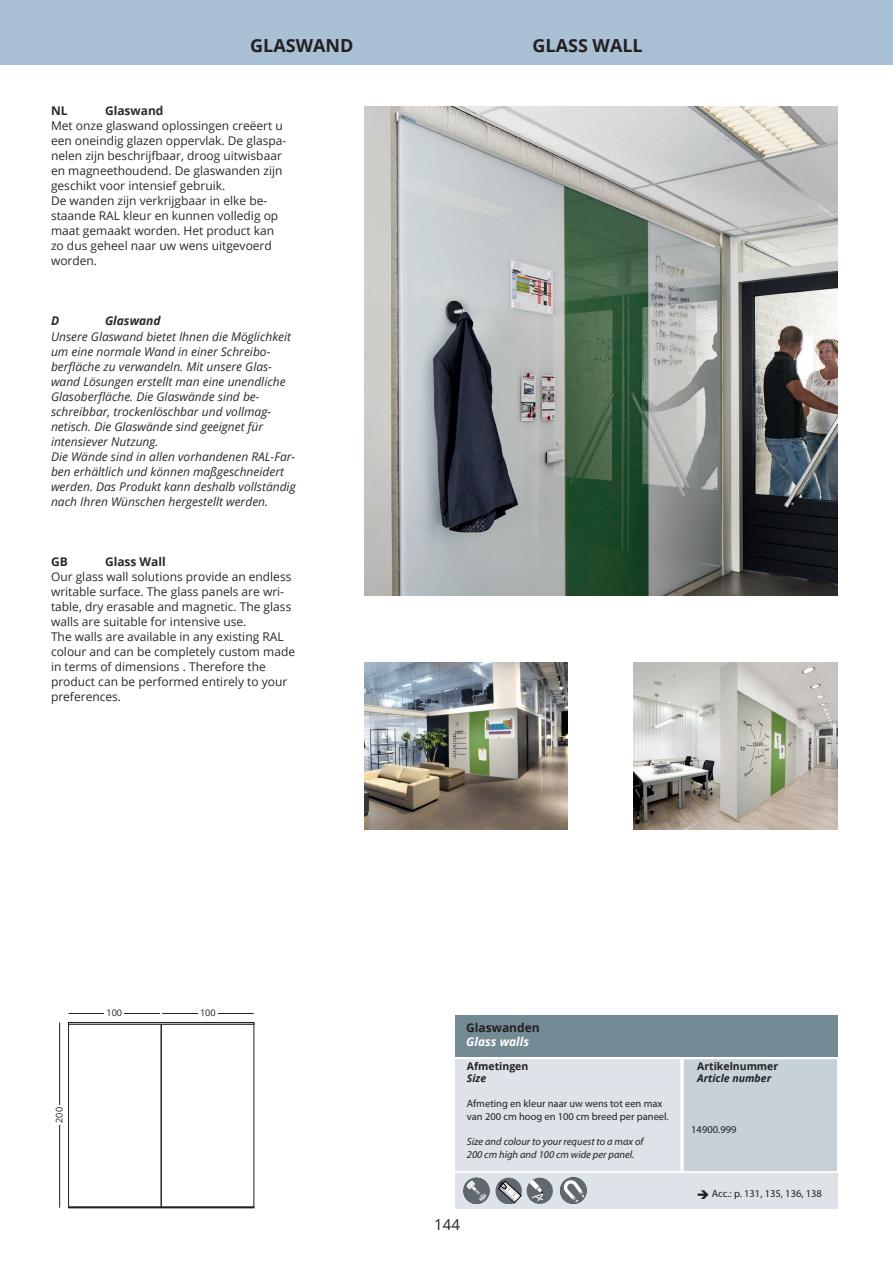
<style>
.page{position:relative;width:893px;height:1263px;background:#fff}
.page>*{position:absolute;margin:0;border:0;box-sizing:border-box;transform-origin:0 0}
.t1{font:700 18px "Open Sans";color:#231f20}
.t2{font:15px "Open Sans";color:#231f20}
.Body_recht{font:12px/15px "Open Sans";color:#2b292a}
.Body_recht-2{font:italic 12px/15px "Open Sans";color:#2b292a}
.Body_recht-3{font:700 12px "Open Sans";color:#2b292a}
.t3{font:700 12px "Open Sans";color:#231f20}
.t4{font:italic 700 12px "Open Sans";color:#fff}
.Body_recht-4{font:italic 700 12px "Open Sans";color:#2b292a}
.Pagina_Kop_recht_NL{font:10.5px "Myriad Pro";color:#231f20}
.t5{font:italic 10.5px "Myriad Pro";color:#231f20}
.t6{font:700 10.5px "Open Sans";color:#231f20}
.t7{font:italic 700 10.5px "Open Sans";color:#231f20}
.t8{font:9.15px "Open Sans";color:#231f20}
</style>
<div class="page">
<div style="left:0;top:0;width:893px;height:64px;background:#a9bfd3"></div>
<div style="left:455px;top:1059px;width:225px;height:112px;background:#dde3e8"></div>
<div style="left:684px;top:1059px;width:153px;height:112px;background:#c6d1d8"></div>
<div style="left:455px;top:1015px;width:382px;height:42px;background:#738a95"></div>
<div style="left:455px;top:1174px;width:382px;height:35px;background:#dde3e8"></div>
<div style="left:463px;top:1178px;width:27px;height:26px;background:#5f696f;border-radius:50%"></div>
<svg style="left:467px;top:1181px;width:19px;height:20px"></svg>
<svg style="left:560px;top:1177px;width:27px;height:27px"></svg>
<div style="left:527px;top:1178px;width:26px;height:26px;background:#5f696f;border-radius:50%"></div>
<svg style="left:529px;top:1180px;width:14px;height:22px"></svg>
<svg style="left:495px;top:1178px;width:27px;height:26px"></svg>
<svg style="left:499px;top:1181px;width:22px;height:22px"></svg>
<img style="left:364px;top:106px;width:473px;height:490px">
<img style="left:364px;top:663px;width:203px;height:166px">
<img style="left:634px;top:663px;width:203px;height:166px">
<hr style="left:69px;top:1013px;width:91px;height:1px;background:#231f20">
<div style="left:105px;top:1009px;width:19px;height:8px;background:#fff"></div>
<hr style="left:162px;top:1013px;width:92px;height:1px;background:#231f20">
<div style="left:198px;top:1009px;width:20px;height:8px;background:#fff"></div>
<div style="left:68px;top:1022px;width:93px;height:186px;border:1px solid #231f20"></div>
<div style="left:161px;top:1022px;width:93px;height:186px;border:1px solid #231f20"></div>
<hr style="left:59px;top:1022px;width:1px;height:186px;background:#231f20">
<div style="left:56px;top:1105px;width:8px;height:20px;background:#fff"></div>
<div style="left:68px;top:1022px;width:186px;height:2px;border:1px solid #231f20"></div>
<div style="left:68px;top:1206px;width:186px;height:2px;border:1px solid #231f20"></div>
<p class="t1" style="left:250px;top:33px;width:105px">GLASWAND</p>
<p class="t1" style="left:532px;top:33px;width:112px">GLASS WALL</p>
<p class="Body_recht-3" style="left:51px;top:103px;width:18px">NL</p>
<p class="Body_recht-3" style="left:105px;top:103px;width:60px">Glaswand</p>
<p class="Body_recht" style="left:51px;top:118px;width:237px">Met onze glaswand oplossingen creëert u een oneindig glazen oppervlak. De glaspa&shy;nelen zijn beschrijfbaar, droog uitwisbaar en magneethoudend. De glaswanden zijn geschikt voor intensief gebruik.</p>
<p class="Body_recht" style="left:51px;top:193px;width:229px">De wanden zijn verkrijgbaar in elke be&shy;staande RAL kleur en kunnen volledig op maat gemaakt worden. Het product kan zo dus geheel naar uw wens uitgevoerd worden.</p>
<p class="Body_recht-4" style="left:51px;top:313px;width:10px">D</p>
<p class="Body_recht-4" style="left:105px;top:313px;width:57px">Glaswand</p>
<p class="Body_recht-2" style="left:51px;top:328px;width:242px">Unsere Glaswand bietet Ihnen die Möglichkeit um eine normale Wand in einer Schreibo&shy;berfläche zu verwandeln. Mit unsere Glas&shy;wand Lösungen erstellt man eine unendliche Glasoberfläche. Die Glaswände sind be&shy;schreibbar, trockenlöschbar und vollmag&shy;netisch. Die Glaswände sind geeignet für intensiever Nutzung.</p>
<p class="Body_recht-2" style="left:51px;top:448px;width:246px">Die Wände sind in allen vorhandenen RAL-Far&shy;ben erhältlich und können maßgeschneidert werden. Das Produkt kann deshalb vollständig nach Ihren Wünschen hergestellt werden.</p>
<p class="Body_recht-3" style="left:51px;top:553px;width:18px">GB</p>
<p class="Body_recht-3" style="left:105px;top:553px;width:62px">Glass Wall</p>
<p class="Body_recht" style="left:51px;top:568px;width:242px">Our glass wall solutions provide an endless writable surface. The glass panels are wri&shy;table, dry erasable and magnetic. The glass walls are suitable for intensive use.</p>
<p class="Body_recht" style="left:51px;top:628px;width:246px">The walls are available in any existing RAL colour and can be completely custom made in terms of dimensions . Therefore the product can be performed entirely to your preferences.</p>
<p class="t8" style="left:53px;top:1123px;width:17px;rotate:-90deg">200</p>
<p class="t8" style="left:106px;top:1007px;width:17px">100</p>
<p class="t8" style="left:200px;top:1007px;width:17px">100</p>
<p class="t3" style="left:466px;top:1019px;width:75px">Glaswanden</p>
<p class="t4" style="left:466px;top:1033px;width:64px">Glass walls</p>
<p class="t6" style="left:467px;top:1058px;width:63px">Afmetingen</p>
<p class="t6" style="left:697px;top:1058px;width:83px">Artikelnummer</p>
<p class="t7" style="left:467px;top:1071px;width:21px">Size</p>
<p class="t7" style="left:697px;top:1071px;width:75px">Article number</p>
<p class="Pagina_Kop_recht_NL" style="left:467px;top:1097px;width:197px">Afmeting en kleur naar uw wens tot een max</p>
<p class="Pagina_Kop_recht_NL" style="left:467px;top:1110px;width:203px">van 200 cm hoog en 100 cm breed per paneel.</p>
<p class="Pagina_Kop_recht_NL" style="left:691px;top:1122px;width:47px">14900.999</p>
<p class="t5" style="left:467px;top:1135px;width:178px">Size and colour to your request to a max of</p>
<p class="t5" style="left:467px;top:1148px;width:169px">200 cm high and 100 cm wide per panel.</p>
<p class="t2" style="left:434px;top:1214px;width:27px">144</p>
<p class="Pagina_Kop_recht_NL" style="left:697px;top:1187px;width:127px">➔ Acc.: p. 131, 135, 136, 138</p>
</div>
